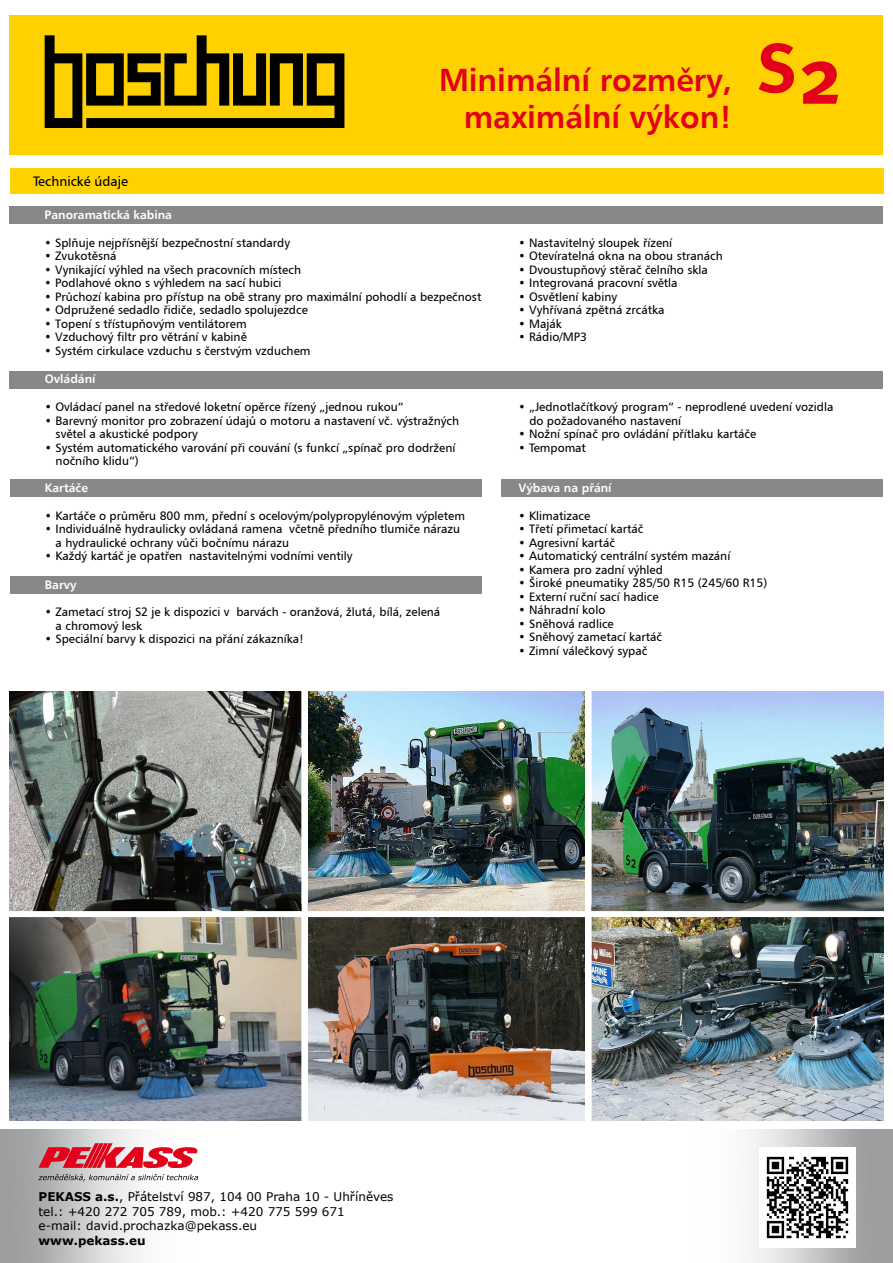
<style>
.page{position:relative;width:893px;height:1263px;background:#fff}
.page>*{position:absolute;margin:0;border:0;box-sizing:border-box;transform-origin:0 0}
.t1{font:31.5px/37.8px "Humanist 777 AT Bold";color:#e2001a;text-align:right}
.t2{font:13.5px "Humanist 777 AT";color:#000}
.t3{font:12px/13.5px "Humanist 777 AT";color:#000}
.t4{font:12px/14.4px "Verdana";color:#000}
.t5{font:12px "Humanist 777 AT Bold";color:#fff}
.t6{font:700 12px "Verdana";color:#000}
.s1{font-weight:700}
</style>
<div class="page">
<div style="left:10px;top:206px;width:873px;height:18px;background:#87888a"></div>
<div style="left:10px;top:371px;width:873px;height:17px;background:#87888a"></div>
<div style="left:10px;top:479px;width:472px;height:18px;background:#87888a"></div>
<div style="left:502px;top:479px;width:381px;height:18px;background:#87888a"></div>
<div style="left:10px;top:576px;width:472px;height:18px;background:#87888a"></div>
<div style="left:10px;top:15px;width:873px;height:140px;background:#ffd100"></div>
<svg style="left:45px;top:35px;width:299px;height:93px"></svg>
<svg style="left:759px;top:43px;width:35px;height:50px"></svg>
<svg style="left:802px;top:61px;width:36px;height:43px"></svg>
<div style="left:10px;top:168px;width:873px;height:25px;background:#ffd100"></div>
<img style="left:10px;top:691px;width:873px;height:220px">
<img style="left:10px;top:917px;width:575px;height:203px">
<img style="left:591px;top:917px;width:292px;height:203px">
<svg style="left:39px;top:1143px;width:159px;height:25px"></svg>
<svg style="left:39px;top:1174px;width:159px;height:7px"></svg>
<div style="left:302px;top:683px;width:6px;height:230px;background:#fff"></div>
<div style="left:585px;top:683px;width:6px;height:230px;background:#fff"></div>
<div style="left:302px;top:917px;width:6px;height:212px;background:#fff"></div>
<img style="left:766px;top:1156px;width:83px;height:83px">
<p class="t2" style="left:33px;top:173px;width:96px">Technické údaje</p>
<h1 class="t1" style="left:439px;top:61px;width:295px">Minimální rozměry, maximální výkon!</h1>
<p class="t5" style="left:45px;top:207px;width:129px">Panoramatická kabina</p>
<p class="t3" style="left:45px;top:236px;width:247px">• Splňuje nejpřísnější bezpečnostní standardy</p>
<p class="t3" style="left:45px;top:249px;width:73px">• Zvukotěsná</p>
<p class="t3" style="left:45px;top:263px;width:258px">• Vynikající výhled na všech pracovních místech</p>
<p class="t3" style="left:45px;top:276px;width:238px">• Podlahové okno s výhledem na sací hubici</p>
<p class="t3" style="left:45px;top:290px;width:438px">• Průchozí kabina pro přístup na obě strany pro maximální pohodlí a bezpečnost</p>
<p class="t3" style="left:45px;top:303px;width:265px">• Odpružené sedadlo řidiče, sedadlo spolujezdce</p>
<p class="t3" style="left:45px;top:317px;width:204px">• Topení s třístupňovým ventilátorem</p>
<p class="t3" style="left:45px;top:330px;width:204px">• Vzduchový filtr pro větrání v kabině</p>
<p class="t3" style="left:45px;top:344px;width:267px">• Systém cirkulace vzduchu s čerstvým vzduchem</p>
<p class="t5" style="left:45px;top:372px;width:52px">Ovládání</p>
<p class="t3" style="left:45px;top:400px;width:360px">• Ovládací panel na středové loketní opěrce řízený „jednou rukou“</p>
<p class="t3" style="left:56px;top:414px;width:405px;text-indent:-11px">• Barevný monitor pro zobrazení údajů o motoru a nastavení vč. výstražných světel a akustické podpory</p>
<p class="t3" style="left:56px;top:441px;width:401px;text-indent:-11px">• Systém automatického varování při couvání (s funkcí „spínač pro dodržení nočního klidu“)</p>
<p class="t5" style="left:45px;top:480px;width:45px">Kartáče</p>
<p class="t3" style="left:45px;top:509px;width:421px">• Kartáče o průměru 800 mm, přední s ocelovým/polypropylénovým výpletem</p>
<p class="t3" style="left:56px;top:522px;width:406px;text-indent:-11px">• Individuálně hydraulicky ovládaná ramena včetně předního tlumiče nárazu a hydraulické ochrany vůči bočnímu nárazu</p>
<p class="t3" style="left:45px;top:549px;width:309px">• Každý kartáč je opatřen nastavitelnými vodními ventily</p>
<p class="t5" style="left:45px;top:577px;width:33px">Barvy</p>
<p class="t3" style="left:56px;top:606px;width:386px;text-indent:-11px">• Zametací stroj S2 je k dispozici v barvách - oranžová, žlutá, bílá, zelená a chromový lesk</p>
<p class="t3" style="left:45px;top:633px;width:261px">• Speciální barvy k dispozici na přání zákazníka!</p>
<p class="t3" style="left:519px;top:236px;width:155px">• Nastavitelný sloupek řízení</p>
<p class="t3" style="left:519px;top:249px;width:206px">• Otevíratelná okna na obou stranách</p>
<p class="t3" style="left:519px;top:263px;width:191px">• Dvoustupňový stěrač čelního skla</p>
<p class="t3" style="left:519px;top:276px;width:161px">• Integrovaná pracovní světla</p>
<p class="t3" style="left:519px;top:290px;width:100px">• Osvětlení kabiny</p>
<p class="t3" style="left:519px;top:303px;width:147px">• Vyhřívaná zpětná zrcátka</p>
<p class="t3" style="left:519px;top:317px;width:45px">• Maják</p>
<p class="t3" style="left:519px;top:330px;width:70px">• Rádio/MP3</p>
<p class="t3" style="left:529px;top:400px;width:306px;text-indent:-11px">• „Jednotlačítkový program“ - neprodlené uvedení vozidla do požadovaného nastavení</p>
<p class="t3" style="left:519px;top:427px;width:239px">• Nožní spínač pro ovládání přítlaku kartáče</p>
<p class="t3" style="left:519px;top:441px;width:69px">• Tempomat</p>
<p class="t5" style="left:519px;top:480px;width:95px">Výbava na přání</p>
<p class="t3" style="left:519px;top:509px;width:73px">• Klimatizace</p>
<p class="t3" style="left:519px;top:522px;width:126px">• Třetí přimetací kartáč</p>
<p class="t3" style="left:519px;top:536px;width:98px">• Agresivní kartáč</p>
<p class="t3" style="left:519px;top:549px;width:213px">• Automatický centrální systém mazání</p>
<p class="t3" style="left:519px;top:563px;width:146px">• Kamera pro zadní výhled</p>
<p class="t3" style="left:519px;top:576px;width:250px">• Široké pneumatiky 285/50 R15 (245/60 R15)</p>
<p class="t3" style="left:519px;top:590px;width:141px">• Externí ruční sací hadice</p>
<p class="t3" style="left:519px;top:603px;width:88px">• Náhradní kolo</p>
<p class="t3" style="left:519px;top:617px;width:97px">• Sněhová radlice</p>
<p class="t3" style="left:519px;top:630px;width:145px">• Sněhový zametací kartáč</p>
<p class="t3" style="left:519px;top:644px;width:130px">• Zimní válečkový sypač</p>
<p class="t4" style="left:39px;top:1189px;width:356px"><span class="s1">PEKASS a.s.</span>, Přátelství 987, 104 00 Praha 10 - Uhříněves tel.: +420 272 705 789, mob.: +420 775 599 671<br>e-mail: david.prochazka@pekass.eu</p>
<p class="t6" style="left:39px;top:1232px;width:109px">www.pekass.eu</p>
</div>
